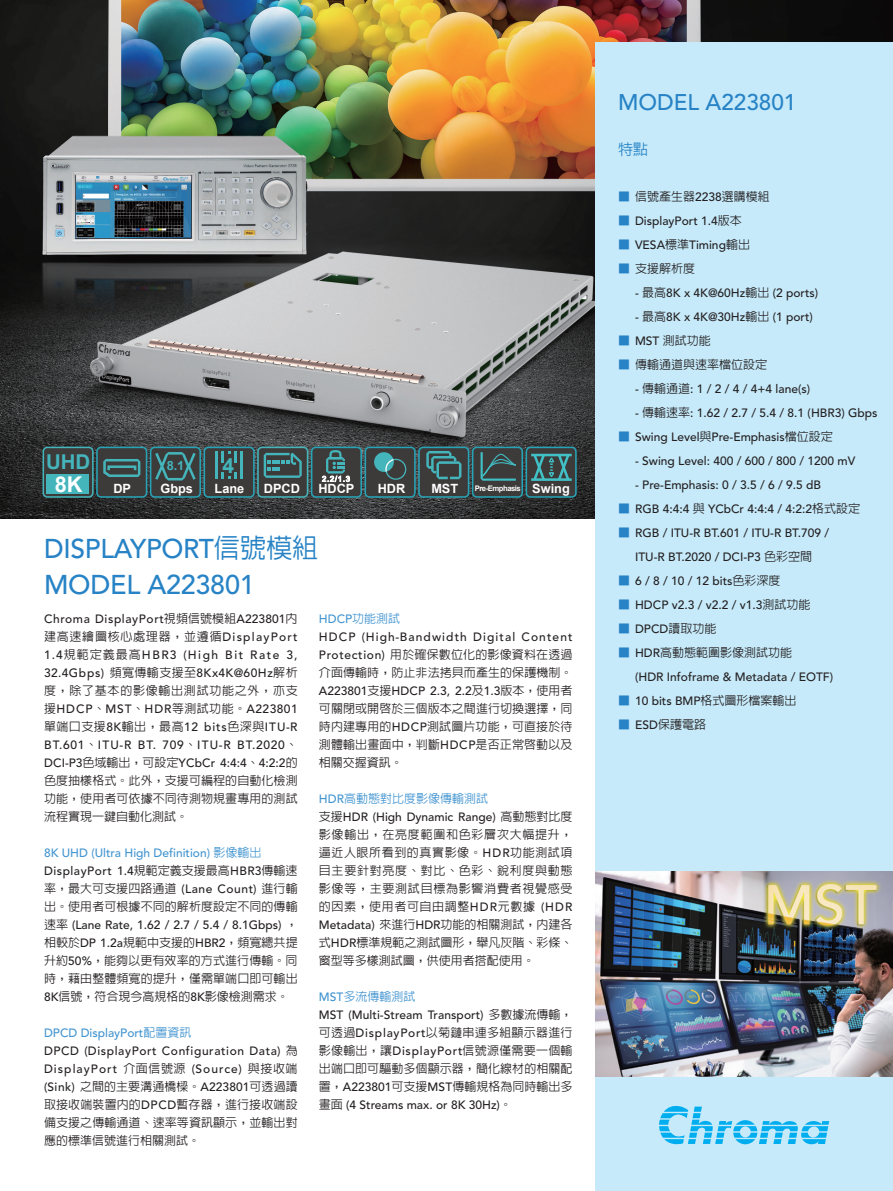
<style>
.page{position:relative;width:893px;height:1191px;background:#fff}
.page>*{position:absolute;margin:0;border:0;box-sizing:border-box;transform-origin:0 0}
.正常{font:500 27px "Avenir";letter-spacing:-.01em;color:#2783c5}
.正常-2{font:500 22.5px "Avenir";color:#2783c5}
.t1{font:700 21.75px "Arial";color:#fff}
.t2{font:700 21.15px "Arial";color:#44b5bb}
.t3{font:700 20.4px "Arial";color:#44b5bb}
.正常-3{font:500 15px "AR Hei B5";color:#2783c5}
.t4{font:700 12.75px "Arial";color:#fff}
.t5{font:700 12.75px "Arial";color:#44b5bb}
.正常-4{font:500 12px/18px "Avenir";color:#231f20;text-align:justify}
.正常-5{font:500 12px/18px "AR Hei B5";color:#231f20;text-align:justify}
.t6{font:500 12px "Avenir";color:#4194d0}
.t7{font:500 12px "AR Hei B5";color:#4194d0}
.t8{font:700 7.65px "Arial";letter-spacing:-.06em;color:#fff}
.s1{font-size:12.75px}
.s2{font-family:"AR Hei B5"}
.s3{font-family:"Avenir"}
.s4{color:#2783c5}
.s5{font-family:"AR Hei B5";color:#2783c5}
</style>
<div class="page">
<img style="left:0;top:0;width:893px;height:519px">
<div style="left:595px;top:43px;width:298px;height:1148px;background:#c6eafa"></div>
<svg style="left:659px;top:1105px;width:170px;height:39px"></svg>
<img style="left:595px;top:872px;width:298px;height:204px">
<svg style="left:43px;top:446px;width:534px;height:52px;background:#3c5c5f"></svg>
<h3 class="t3" style="left:46px;top:448px;width:46px">UHD</h3>
<h3 class="t1" style="left:55px;top:468px;width:29px">8K</h3>
<p class="t4" style="left:113px;top:480px;width:19px">DP</p>
<p class="t4" style="left:264px;top:480px;width:38px">DPCD</p>
<h3 class="t2" style="left:222px;top:450px;width:13px">4</h3>
<p class="t5" style="left:167px;top:457px;width:19px">8.1</p>
<p class="t4" style="left:160px;top:480px;width:34px">Gbps</p>
<p class="t4" style="left:215px;top:480px;width:31px">Lane</p>
<p class="t4" style="left:318px;top:480px;width:38px">HDCP</p>
<p class="t4" style="left:378px;top:480px;width:29px">HDR</p>
<p class="t4" style="left:431px;top:480px;width:28px">MST</p>
<p class="t8" style="left:475px;top:482px;width:97px">Pre-Emphasis <span class="s1">Swing</span></p>
<p class="正常" style="left:44px;top:533px;width:276px">DISPLAYPORT<span class="s2">信號模組</span></p>
<p class="正常" style="left:44px;top:569px;width:212px">MODEL A223801</p>
<p class="正常-4" style="left:44px;top:610px;width:255px">Chroma DisplayPort<span class="s2">視頻信號模組</span>A223801<span class="s2">內建高速繪圖核心處理器，並遵循</span>DisplayPort 1.4<span class="s2">規範定義最高</span>HBR3 (High Bit Rate 3, 32.4Gbps) <span class="s2">頻寬傳輸支援至</span>8Kx4K@60Hz<span class="s2">解析度，除了基本的影像輸出測試功能之外，亦支援</span>HDCP<span class="s2">、</span>MST<span class="s2">、</span>HDR<span class="s2">等測試功能。</span>A223801<span class="s2">單端口支援</span>8K<span class="s2">輸出，最高</span>12 bits<span class="s2">色深與</span>ITU-R BT.601<span class="s2">、</span>ITU-R BT. 709<span class="s2">、</span>ITU-R BT.2020<span class="s2">、</span>DCI-P3<span class="s2">色域輸出，可設定</span>YCbCr 4:4:4<span class="s2">、</span>4:2:2<span class="s2">的色度抽樣格式。此外，支援可編程的自動化檢測功能，使用者可依據不同待測物規畫專用的測試流程實現一鍵自動化測試。</span></p>
<p class="t6" style="left:44px;top:846px;width:219px">8K UHD (Ultra High Definition) <span class="s2">影像輸出</span></p>
<p class="正常-5" style="left:44px;top:861px;width:255px"><span class="s3">DisplayPort 1.4</span>規範定義支援最高<span class="s3">HBR3</span>傳輸速率，最大可支援四路通道 <span class="s3">(Lane Count)</span> 進行輸出。使用者可根據不同的解析度設定不同的傳輸速率 <span class="s3">(Lane Rate, 1.62 / 2.7 / 5.4 / 8.1Gbps)</span> ，相較於<span class="s3">DP 1.2a</span>規範中支援的<span class="s3">HBR2</span>，頻寬總共提升約<span class="s3">50%</span>，能夠以更有效率的方式進行傳輸。同時，藉由整體頻寬的提升，僅需單端口即可輸出<span class="s3">8K</span>信號，符合現今高規格的<span class="s3">8K</span>影像檢測需求。</p>
<p class="t6" style="left:44px;top:1026px;width:149px">DPCD DisplayPort<span class="s2">配置資訊</span></p>
<p class="正常-5" style="left:44px;top:1041px;width:255px"><span class="s3">DPCD (DisplayPort Configuration Data)</span> 為<span class="s3">DisplayPort</span> 介面信號源 <span class="s3">(Source)</span> 與接收端<span class="s3">(Sink)</span> 之間的主要溝通橋樑。<span class="s3">A223801</span>可透過讀取接收端裝置內的<span class="s3">DPCD</span>暫存器，進行接收端設備支援之傳輸通道、速率等資訊顯示，並輸出對應的標準信號進行相關測試。</p>
<p class="t6" style="left:319px;top:612px;width:83px">HDCP<span class="s2">功能測試</span></p>
<p class="正常-5" style="left:319px;top:627px;width:255px"><span class="s3">HDCP (High-Bandwidth Digital Content Protection)</span> 用於確保數位化的影像資料在透過介面傳輸時，防止非法拷貝而產生的保護機制。<span class="s3">A223801</span>支援<span class="s3">HDCP 2.3, 2.2</span>及<span class="s3">1.3</span>版本，使用者可關閉或開啟於三個版本之間進行切換選擇，同時內建專用的<span class="s3">HDCP</span>測試圖片功能，可直接於待測體輸出畫面中，判斷<span class="s3">HDCP</span>是否正常啟動以及相關交握資訊。</p>
<p class="t7" style="left:319px;top:792px;width:171px"><span class="s3">HDR</span>高動態對比度影像傳輸測試</p>
<p class="正常-5" style="left:319px;top:807px;width:255px">支援<span class="s3">HDR (High Dynamic Range)</span> 高動態對比度影像輸出，在亮度範圍和色彩層次大幅提升，逼近人眼所看到的真實影像。<span class="s3">HDR</span>功能測試項目主要針對亮度、對比、色彩、銳利度與動態影像等，主要測試目標為影響消費者視覺感受的因素，使用者可自由調整<span class="s3">HDR</span>元數據 <span class="s3">(HDR Metadata)</span> 來進行<span class="s3">HDR</span>功能的相關測試，內建各式<span class="s3">HDR</span>標準規範之測試圖形，舉凡灰階、彩條、窗型等多樣測試圖，供使用者搭配使用。</p>
<p class="t7" style="left:319px;top:990px;width:98px"><span class="s3">MST</span>多流傳輸測試</p>
<p class="正常-4" style="left:319px;top:1006px;width:255px">MST (Multi-Stream Transport) <span class="s2">多數據流傳輸，可透過</span>DisplayPort<span class="s2">以菊鏈串連多組顯示器進行影像輸出，讓</span>DisplayPort<span class="s2">信號源僅需要一個輸出端口即可驅動多個顯示器，簡化線材的相關配置，</span>A223801<span class="s2">可支援</span>MST<span class="s2">傳輸規格為同時輸出多畫面</span> (4 Streams max. or 8K 30Hz)<span class="s2">。</span></p>
<p class="正常-2" style="left:618px;top:89px;width:180px">MODEL A223801</p>
<p class="正常-3" style="left:618px;top:142px;width:31px">特點</p>
<p class="正常-5" style="left:618px;top:187px;width:153px"><span class="s4">■</span> 信號產生器<span class="s3">2238</span>選購模組</p>
<p class="正常-4" style="left:618px;top:212px;width:125px"><span class="s5">■</span> DisplayPort 1.4<span class="s2">版本</span></p>
<p class="正常-4" style="left:618px;top:236px;width:133px"><span class="s5">■</span> VESA<span class="s2">標準</span>Timing<span class="s2">輸出</span></p>
<p class="正常-5" style="left:618px;top:259px;width:79px"><span class="s4">■</span> 支援解析度</p>
<p class="正常-4" style="left:635px;top:284px;width:184px">- <span class="s2">最高</span>8K x 4K@60Hz<span class="s2">輸出</span> (2 ports)</p>
<p class="正常-4" style="left:635px;top:308px;width:179px">- <span class="s2">最高</span>8K x 4K@30Hz<span class="s2">輸出</span> (1 port)</p>
<p class="正常-5" style="left:618px;top:331px;width:94px"><span class="s4">■</span> <span class="s3">MST</span> 測試功能</p>
<p class="正常-5" style="left:618px;top:355px;width:151px"><span class="s4">■</span> 傳輸通道與速率檔位設定</p>
<p class="正常-4" style="left:635px;top:380px;width:176px">- <span class="s2">傳輸通道</span>: 1 / 2 / 4 / 4+4 lane(s)</p>
<p class="正常-4" style="left:635px;top:404px;width:244px">- <span class="s2">傳輸速率</span>: 1.62 / 2.7 / 5.4 / 8.1 (HBR3) Gbps</p>
<p class="正常-4" style="left:618px;top:428px;width:216px"><span class="s5">■</span> Swing Level<span class="s2">與</span>Pre-Emphasis<span class="s2">檔位設定</span></p>
<p class="正常-4" style="left:635px;top:452px;width:222px">- Swing Level: 400 / 600 / 800 / 1200 mV</p>
<p class="正常-4" style="left:635px;top:476px;width:187px">- Pre-Emphasis: 0 / 3.5 / 6 / 9.5 dB</p>
<p class="正常-4" style="left:618px;top:500px;width:243px"><span class="s5">■</span> RGB 4:4:4 <span class="s2">與</span> YCbCr 4:4:4 / 4:2:2<span class="s2">格式設定</span></p>
<p class="正常-4" style="left:618px;top:524px;width:213px"><span class="s5">■</span> RGB / ITU-R BT.601 / ITU-R BT.709 /</p>
<p class="正常-4" style="left:635px;top:548px;width:179px">ITU-R BT.2020 / DCI-P3 <span class="s2">色彩空間</span></p>
<p class="正常-4" style="left:618px;top:572px;width:164px"><span class="s5">■</span> 6 / 8 / 10 / 12 bits<span class="s2">色彩深度</span></p>
<p class="正常-4" style="left:618px;top:596px;width:194px"><span class="s5">■</span> HDCP v2.3 / v2.2 / v1.3<span class="s2">測試功能</span></p>
<p class="正常-4" style="left:618px;top:620px;width:100px"><span class="s5">■</span> DPCD<span class="s2">讀取功能</span></p>
<p class="正常-5" style="left:618px;top:643px;width:176px"><span class="s4">■</span> <span class="s3">HDR</span>高動態範圍影像測試功能</p>
<p class="正常-4" style="left:635px;top:668px;width:200px">(HDR Infoframe &amp; Metadata / EOTF)</p>
<p class="正常-4" style="left:618px;top:692px;width:180px"><span class="s5">■</span> 10 bits BMP<span class="s2">格式圖形檔案輸出</span></p>
<p class="正常-5" style="left:618px;top:715px;width:89px"><span class="s4">■</span> <span class="s3">ESD</span>保護電路</p>
</div>
